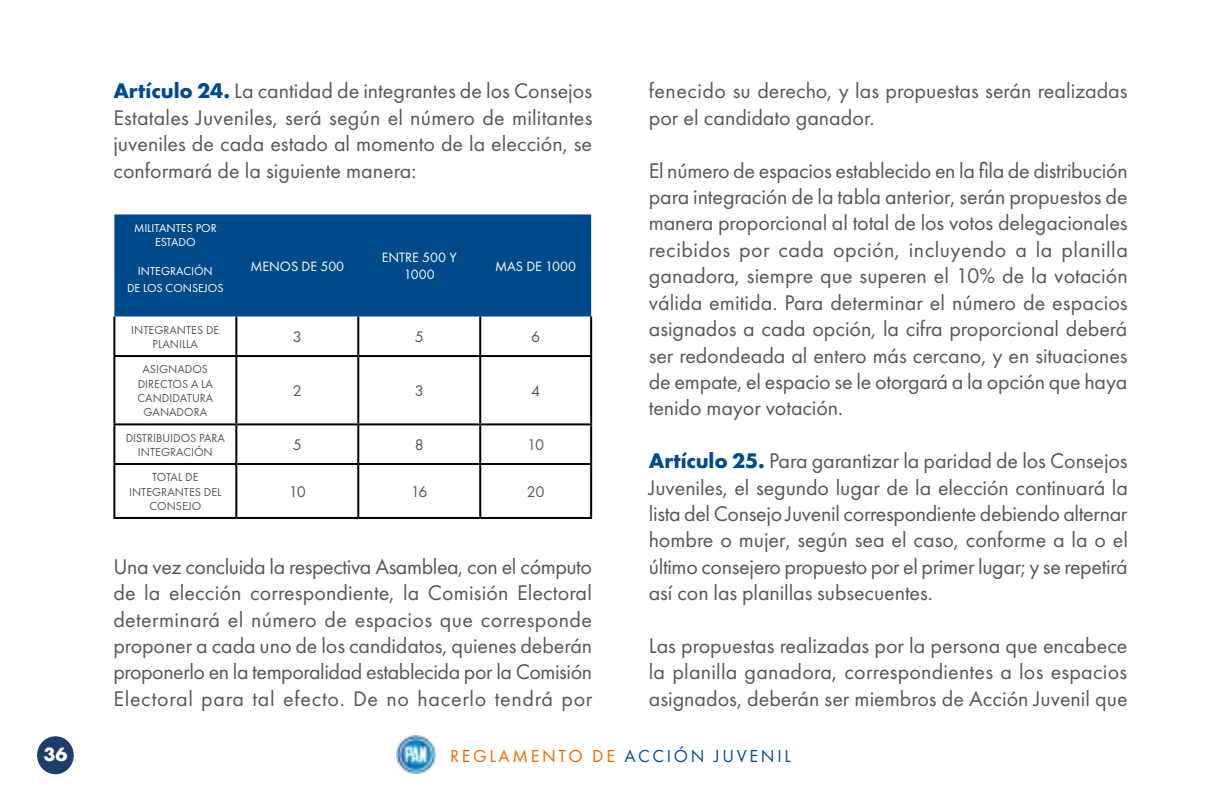
<style>
.page{position:relative;width:1224px;height:794px;background:#fff}
.page>*{position:absolute;margin:0;border:0;box-sizing:border-box;transform-origin:0 0}
.t1{font:22px/26.4px "Futura PT";color:#575756;text-align:justify}
.t2{font:700 20px "Futura PT";color:#fff}
.t3{font:18px "Futura PT";letter-spacing:.15em;color:#004e8d}
.t4{font:16px "Futura PT";letter-spacing:-.065em;color:#575756}
.t5{font:14px/16.8px "Futura PT";color:#fff;text-align:center}
.t6{font:12px/14.4px "Futura PT";color:#575756;text-align:center}
.t7{font:12px/14.4px "Futura PT";color:#fff;text-align:center}
.s1{font-weight:700;color:#004a8a}
.s2{color:#ed6b06}
</style>
<div class="page">
<div style="left:37px;top:736px;width:37px;height:38px;background:#1f3d6b;border-radius:50%"></div>
<img style="left:397px;top:735px;width:38px;height:38px">
<div style="left:114px;top:214px;width:477px;height:102px;background:#004a8a"></div>
<hr style="left:113px;top:316px;width:2px;height:39px;background:#000">
<hr style="left:235px;top:316px;width:2px;height:39px;background:#000">
<hr style="left:357px;top:316px;width:2px;height:39px;background:#000">
<hr style="left:479px;top:316px;width:2px;height:39px;background:#000">
<hr style="left:590px;top:316px;width:2px;height:39px;background:#000">
<hr style="left:113px;top:355px;width:123px;height:2px;background:#000">
<hr style="left:113px;top:357px;width:2px;height:66px;background:#000">
<hr style="left:236px;top:355px;width:122px;height:2px;background:#000">
<hr style="left:235px;top:357px;width:2px;height:66px;background:#000">
<hr style="left:358px;top:355px;width:122px;height:2px;background:#000">
<hr style="left:357px;top:357px;width:2px;height:66px;background:#000">
<hr style="left:480px;top:355px;width:112px;height:2px;background:#000">
<hr style="left:479px;top:357px;width:2px;height:66px;background:#000">
<hr style="left:590px;top:357px;width:2px;height:66px;background:#000">
<hr style="left:113px;top:423px;width:123px;height:2px;background:#000">
<hr style="left:113px;top:425px;width:2px;height:38px;background:#000">
<hr style="left:236px;top:423px;width:122px;height:2px;background:#000">
<hr style="left:235px;top:425px;width:2px;height:38px;background:#000">
<hr style="left:358px;top:423px;width:122px;height:2px;background:#000">
<hr style="left:357px;top:425px;width:2px;height:38px;background:#000">
<hr style="left:480px;top:423px;width:112px;height:2px;background:#000">
<hr style="left:479px;top:425px;width:2px;height:38px;background:#000">
<hr style="left:590px;top:425px;width:2px;height:38px;background:#000">
<hr style="left:113px;top:463px;width:123px;height:2px;background:#000">
<hr style="left:113px;top:465px;width:2px;height:52px;background:#000">
<hr style="left:236px;top:463px;width:122px;height:2px;background:#000">
<hr style="left:235px;top:465px;width:2px;height:52px;background:#000">
<hr style="left:358px;top:463px;width:122px;height:2px;background:#000">
<hr style="left:357px;top:465px;width:2px;height:52px;background:#000">
<hr style="left:480px;top:463px;width:112px;height:2px;background:#000">
<hr style="left:479px;top:465px;width:2px;height:52px;background:#000">
<hr style="left:590px;top:465px;width:2px;height:52px;background:#000">
<hr style="left:113px;top:517px;width:123px;height:2px;background:#000">
<hr style="left:236px;top:517px;width:122px;height:2px;background:#000">
<hr style="left:358px;top:517px;width:122px;height:2px;background:#000">
<hr style="left:480px;top:517px;width:112px;height:2px;background:#000">
<p class="t1" style="left:113px;top:78px;width:481px"><span class="s1">Artículo 24.</span> La cantidad de integrantes de los Consejos Estatales Juveniles, será según el número de militantes juveniles de cada estado al momento de la elección, se conformará de la siguiente manera:</p>
<p class="t7" style="left:134px;top:220px;width:84px">MILITANTES POR<br>ESTADO</p>
<p class="t7" style="left:127px;top:262px;width:98px;line-height:16.8px">INTEGRACIÓN<br>DE LOS CONSEJOS</p>
<p class="t5" style="left:250px;top:258px;width:95px">MENOS DE 500</p>
<p class="t5" style="left:382px;top:249px;width:77px">ENTRE 500 Y<br>1000</p>
<p class="t5" style="left:495px;top:258px;width:82px">MAS DE 1000</p>
<p class="t6" style="left:131px;top:322px;width:90px">INTEGRANTES DE<br>PLANILLA</p>
<p class="t4" style="left:293px;top:327px;width:11px">3</p>
<p class="t4" style="left:415px;top:327px;width:11px">5</p>
<p class="t4" style="left:531px;top:327px;width:11px">6</p>
<p class="t6" style="left:137px;top:362px;width:77px">ASIGNADOS<br>DIRECTOS A LA<br>CANDIDATURA<br>GANADORA</p>
<p class="t4" style="left:293px;top:381px;width:11px">2</p>
<p class="t4" style="left:415px;top:381px;width:11px">3</p>
<p class="t4" style="left:531px;top:381px;width:11px">4</p>
<p class="t6" style="left:126px;top:430px;width:101px">DISTRIBUIDOS PARA<br>INTEGRACIÓN</p>
<p class="t4" style="left:293px;top:435px;width:11px">5</p>
<p class="t4" style="left:415px;top:435px;width:11px">8</p>
<p class="t4" style="left:527px;top:435px;width:19px">10</p>
<p class="t6" style="left:129px;top:470px;width:94px">TOTAL DE<br>INTEGRANTES DEL<br>CONSEJO</p>
<p class="t4" style="left:289px;top:482px;width:19px">10</p>
<p class="t4" style="left:411px;top:482px;width:18px">16</p>
<p class="t4" style="left:527px;top:482px;width:19px">20</p>
<p class="t1" style="left:113px;top:553px;width:481px">Una vez concluida la respectiva Asamblea, con el cómputo de la elección correspondiente, la Comisión Electoral determinará el número de espacios que corresponde proponer a cada uno de los candidatos, quienes deberán proponerlo en la temporalidad establecida por la Comisión Electoral para tal efecto. De no hacerlo tendrá por</p>
<p class="t1" style="left:649px;top:78px;width:480px">fenecido su derecho, y las propuestas serán realizadas por el candidato ganador.</p>
<p class="t1" style="left:649px;top:157px;width:481px">El número de espacios establecido en la fila de distribución para integración de la tabla anterior, serán propuestos de manera proporcional al total de los votos delegacionales recibidos por cada opción, incluyendo a la planilla ganadora, siempre que superen el 10% de la votación válida emitida. Para determinar el número de espacios asignados a cada opción, la cifra proporcional deberá ser redondeada al entero más cercano, y en situaciones de empate, el espacio se le otorgará a la opción que haya tenido mayor votación.</p>
<p class="t1" style="left:649px;top:447px;width:481px"><span class="s1">Artículo 25.</span> Para garantizar la paridad de los Consejos Juveniles, el segundo lugar de la elección continuará la lista del Consejo Juvenil correspondiente debiendo alternar hombre o mujer, según sea el caso, conforme a la o el último consejero propuesto por el primer lugar; y se repetirá así con las planillas subsecuentes.</p>
<p class="t1" style="left:649px;top:632px;width:480px">Las propuestas realizadas por la persona que encabece la planilla ganadora, correspondientes a los espacios asignados, deberán ser miembros de Acción Juvenil que</p>
<p class="t2" style="left:43px;top:742px;width:25px">36</p>
<p class="t3" style="left:450px;top:745px;width:342px"><span class="s2">REGLAMENTO DE</span> ACCIÓN JUVENIL</p>
</div>
